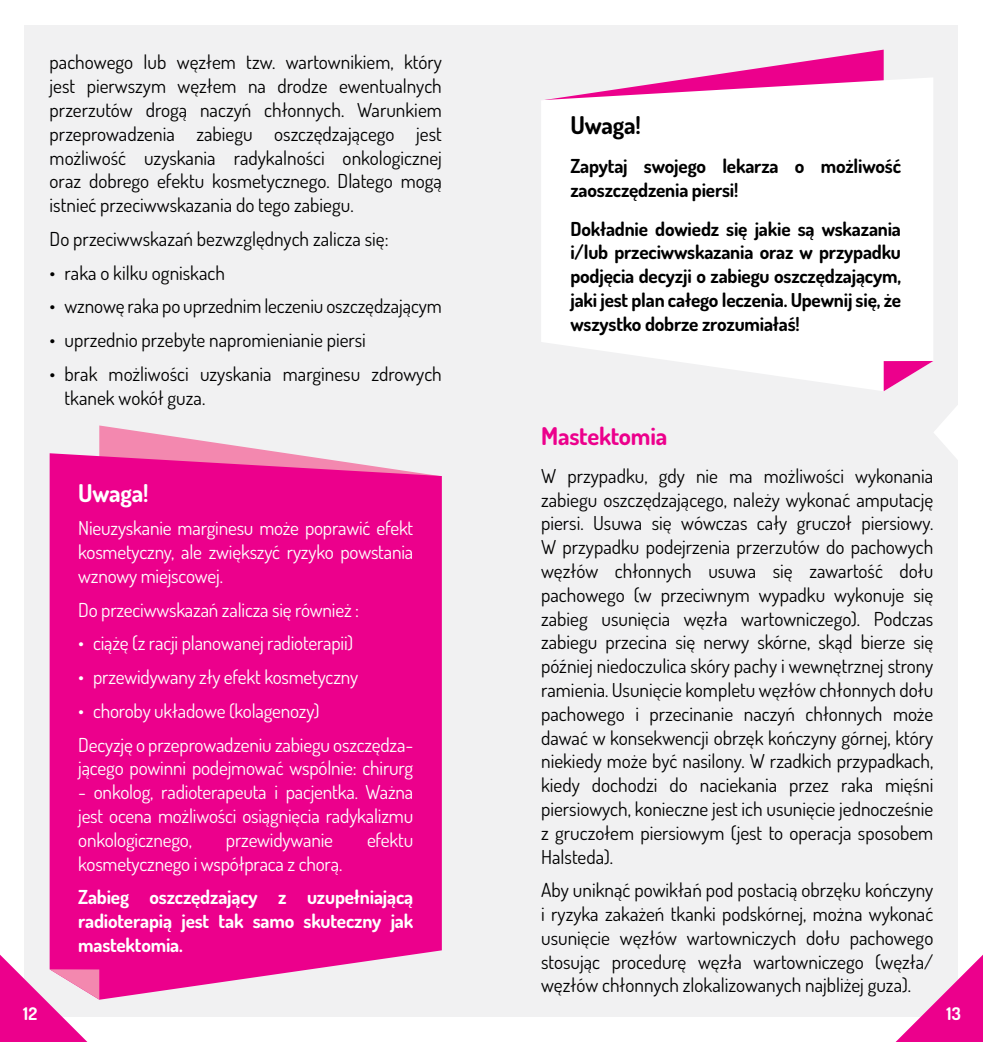
<style>
.page{position:relative;width:983px;height:1042px;background:#fff}
.page>*{position:absolute;margin:0;border:0;box-sizing:border-box;transform-origin:0 0}
.t1{font:700 24.5px "Dosis";letter-spacing:-.01em;color:#ec008c}
.t2{font:700 24.5px "Dosis";color:#fff}
.t3{font:700 24.5px "Dosis";color:#000}
.t4{font:19.25px/23.8px "Dosis";color:#000;text-align:justify}
.t5{font:19.25px/23.8px "Dosis";letter-spacing:-.01em;color:#fff;text-align:justify}
.t6{font:700 19.25px/23.8px "Dosis";letter-spacing:-.01em;color:#000}
.t7{font:700 19.25px/23.8px "Dosis";letter-spacing:-.01em;color:#fff;text-align:justify}
.t8{font:700 17.5px "Dosis";color:#fff}
</style>
<div class="page">
<div style="left:25px;top:25px;width:932px;height:992px;background:#f1f1f2"></div>
<svg style="left:99px;top:425px;width:185px;height:28px"></svg>
<div style="left:50px;top:453px;width:391px;height:546px;background:#ec008c"></div>
<svg style="left:0;top:954px;width:99px;height:88px"></svg>
<svg style="left:895px;top:954px;width:87px;height:88px"></svg>
<svg style="left:700px;top:50px;width:183px;height:27px"></svg>
<svg style="left:541px;top:77px;width:392px;height:314px;fill:#fff"></svg>
<svg style="left:883px;top:361px;width:50px;height:30px"></svg>
<svg style="left:934px;top:402px;width:24px;height:61px"></svg>
<p class="t4" style="left:50px;top:50px;width:393px">pachowego lub węzłem tzw. wartownikiem, który jest pierwszym węzłem na drodze ewentualnych przerzutów drogą naczyń chłonnych. Warunkiem przeprowadzenia zabiegu oszczędzającego jest możliwość uzyskania radykalności onkologicznej oraz dobrego efektu kosmetycznego. Dlatego mogą istnieć przeciwwskazania do tego zabiegu.</p>
<p class="t4" style="left:50px;top:226px;width:340px">Do przeciwwskazań bezwzględnych zalicza się:</p>
<p class="t4" style="left:50px;top:260px;width:177px">• raka o kilku ogniskach</p>
<p class="t4" style="left:50px;top:294px;width:393px">• wznowę raka po uprzednim leczeniu oszczędzającym</p>
<p class="t4" style="left:50px;top:328px;width:318px">• uprzednio przebyte napromienianie piersi</p>
<p class="t4" style="left:64px;top:361px;width:379px;text-indent:-15px">• brak możliwości uzyskania marginesu zdrowych tkanek wokół guza.</p>
<p class="t2" style="left:78px;top:477px;width:72px">Uwaga!</p>
<p class="t5" style="left:78px;top:516px;width:336px">Nieuzyskanie marginesu może poprawić efekt kosmetyczny, ale zwiększyć ryzyko powstania wznowy miejscowej.</p>
<p class="t5" style="left:78px;top:597px;width:282px">Do przeciwwskazań zalicza się również :</p>
<p class="t5" style="left:78px;top:631px;width:276px">• ciążę (z racji planowanej radioterapii)</p>
<p class="t5" style="left:78px;top:664px;width:281px">• przewidywany zły efekt kosmetyczny</p>
<p class="t5" style="left:78px;top:693px;width:336px;line-height:33.8px">• choroby układowe (kolagenozy)<br>Decyzję o przeprowadzeniu zabiegu oszczędza-</p>
<p class="t5" style="left:78px;top:756px;width:336px">jącego powinni podejmować wspólnie: chirurg</p>
<p class="t5" style="left:78px;top:779px;width:336px">- onkolog, radioterapeuta i pacjentka. Ważna jest ocena możliwości osiągnięcia radykalizmu onkologicznego,</p>
<p class="t5" style="left:226px;top:827px;width:108px">przewidywanie</p>
<p class="t5" style="left:367px;top:827px;width:48px">efektu</p>
<p class="t5" style="left:78px;top:851px;width:265px">kosmetycznego i współpraca z chorą.</p>
<p class="t7" style="left:78px;top:885px;width:336px">Zabieg oszczędzający z uzupełniającą radioterapią jest tak samo skuteczny jak mastektomia.</p>
<p class="t3" style="left:570px;top:110px;width:72px">Uwaga!</p>
<p class="t6" style="left:570px;top:154px;width:332px">Zapytaj swojego lekarza o możliwość zaoszczędzenia piersi!</p>
<p class="t6" style="left:570px;top:216px;width:332px;text-align:justify">Dokładnie dowiedz się jakie są wskazania i/lub przeciwwskazania oraz w przypadku podjęcia decyzji o zabiegu oszczędzającym, jaki jest plan całego leczenia. Upewnij się, że wszystko dobrze zrozumiałaś!</p>
<p class="t1" style="left:541px;top:420px;width:128px">Mastektomia</p>
<p class="t4" style="left:541px;top:463px;width:393px">W przypadku, gdy nie ma możliwości wykonania zabiegu oszczędzającego, należy wykonać amputację piersi. Usuwa się wówczas cały gruczoł piersiowy.<br>W przypadku podejrzenia przerzutów do pachowych węzłów chłonnych usuwa się zawartość dołu pachowego (w przeciwnym wypadku wykonuje się zabieg usunięcia węzła wartowniczego). Podczas zabiegu przecina się nerwy skórne, skąd bierze się później niedoczulica skóry pachy i wewnętrznej strony ramienia. Usunięcie kompletu węzłów chłonnych dołu pachowego i przecinanie naczyń chłonnych może dawać w konsekwencji obrzęk kończyny górnej, który niekiedy może być nasilony. W rzadkich przypadkach, kiedy dochodzi do naciekania przez raka mięśni piersiowych, konieczne jest ich usunięcie jednocześnie z gruczołem piersiowym (jest to operacja sposobem Halsteda).</p>
<p class="t4" style="left:541px;top:878px;width:393px">Aby uniknąć powikłań pod postacią obrzęku kończyny i ryzyka zakażeń tkanki podskórnej, można wykonać usunięcie węzłów wartowniczych dołu pachowego stosując procedurę węzła wartowniczego (węzła/ węzłów chłonnych zlokalizowanych najbliżej guza).</p>
<p class="t8" style="left:23px;top:1002px;width:15px">12</p>
<p class="t8" style="left:946px;top:1002px;width:16px">13</p>
</div>
